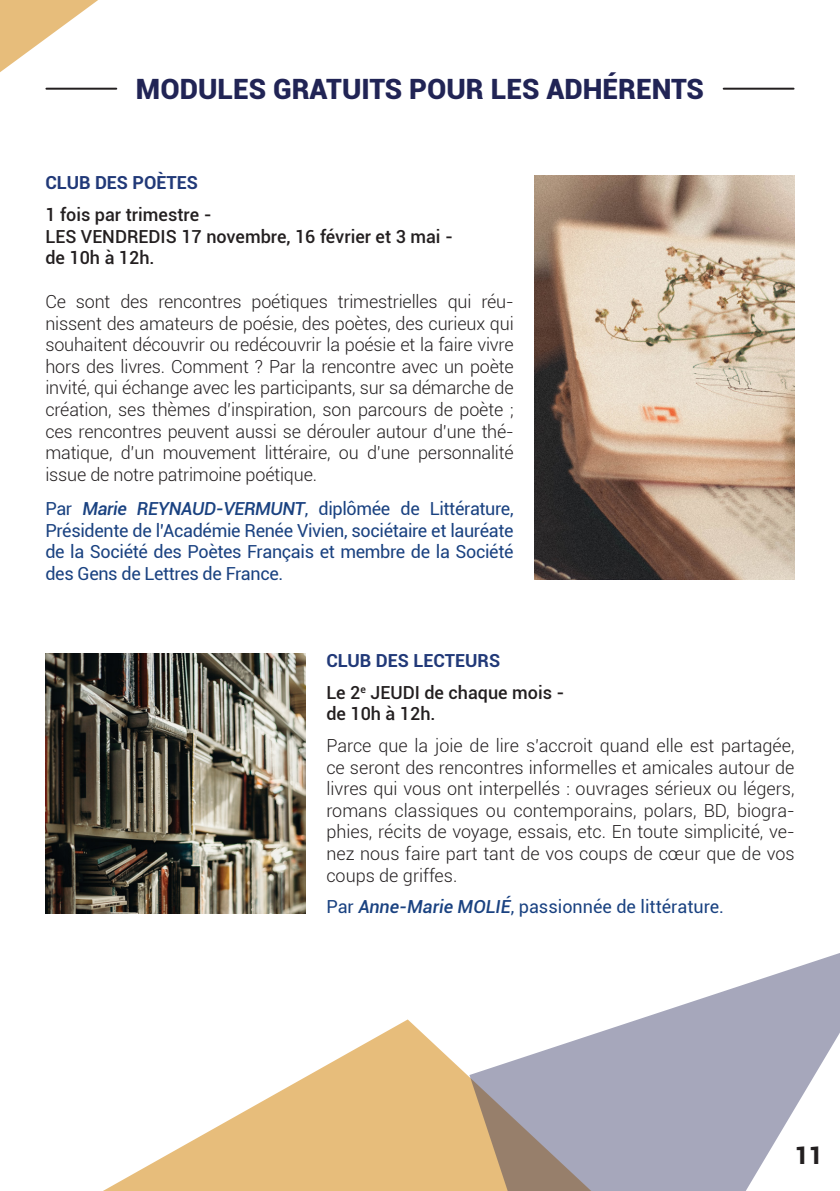
<style>
.page{position:relative;width:840px;height:1191px;background:#fff}
.page>*{position:absolute;margin:0;border:0;box-sizing:border-box;transform-origin:0 0}
.t1{font:900 28px "Roboto";color:#212455}
.t2{font:900 24px "Roboto";color:#231f20}
.t3{font:300 18px/21.6px "Roboto";letter-spacing:-.01em;color:#231f20;text-align:justify}
.t4{font:18px/21.6px "Roboto";letter-spacing:-.02em;color:#1a4281;text-align:justify}
.t5{font:500 18px "Roboto";color:#231f20}
.t6{font:18px "Roboto";color:#1a4281}
.t7{font:700 18px "Roboto";color:#213978}
.s1{font-weight:500;font-style:italic}
</style>
<div class="page">
<img style="left:534px;top:176px;width:260px;height:404px">
<hr style="left:46px;top:88px;width:70px;height:2px;background:#231f20">
<hr style="left:723px;top:88px;width:70px;height:2px;background:#231f20">
<img style="left:45px;top:653px;width:260px;height:260px">
<svg style="left:103px;top:1019px;width:366px;height:172px;fill:#e7bd7b"></svg>
<svg style="left:469px;top:953px;width:370px;height:238px;fill:#a6a7bb"></svg>
<svg style="left:0;top:0;width:98px;height:72px"></svg>
<p class="t1" style="left:136px;top:69px;width:569px">MODULES GRATUITS POUR LES ADHÉRENTS</p>
<p class="t7" style="left:45px;top:170px;width:154px">CLUB DES POÈTES</p>
<p class="t5" style="left:45px;top:202px;width:168px">1 fois par trimestre -</p>
<p class="t5" style="left:45px;top:223px;width:409px">LES VENDREDIS 17 novembre, 16 février et 3 mai -</p>
<p class="t5" style="left:45px;top:245px;width:111px">de 10h à 12h.</p>
<p class="t3" style="left:45px;top:290px;width:469px">Ce sont des rencontres poétiques trimestrielles qui réu&shy;nissent des amateurs de poésie, des poètes, des curieux qui souhaitent découvrir ou redécouvrir la poésie et la faire vivre hors des livres. Comment ? Par la rencontre avec un poète invité, qui échange avec les participants, sur sa démarche de création, ses thèmes d’inspiration, son parcours de poète ; ces rencontres peuvent aussi se dérouler autour d’une thé&shy;matique, d’un mouvement littéraire, ou d’une personnalité issue de notre patrimoine poétique.</p>
<p class="t4" style="left:45px;top:497px;width:469px">Par <span class="s1">Marie REYNAUD-VERMUNT</span>, diplômée de Littérature, Présidente de l’Académie Renée Vivien, sociétaire et lauréate de la Société des Poètes Français et membre de la Société des Gens de Lettres de France.</p>
<p class="t7" style="left:326px;top:648px;width:175px">CLUB DES LECTEURS</p>
<p class="t5" style="left:326px;top:679px;width:240px">Le 2<sup>e</sup> JEUDI de chaque mois -</p>
<p class="t5" style="left:326px;top:701px;width:111px">de 10h à 12h.</p>
<p class="t3" style="left:326px;top:734px;width:469px">Parce que la joie de lire s’accroit quand elle est partagée, ce seront des rencontres informelles et amicales autour de livres qui vous ont interpellés : ouvrages sérieux ou légers, romans classiques ou contemporains, polars, BD, biogra&shy;phies, récits de voyage, essais, etc. En toute simplicité, ve&shy;nez nous faire part tant de vos coups de cœur que de vos coups de griffes.</p>
<p class="t6" style="left:326px;top:894px;width:399px">Par <span class="s1">Anne-Marie MOLIÉ</span>, passionnée de littérature.</p>
<p class="t2" style="left:794px;top:1138px;width:29px">11</p>
</div>
